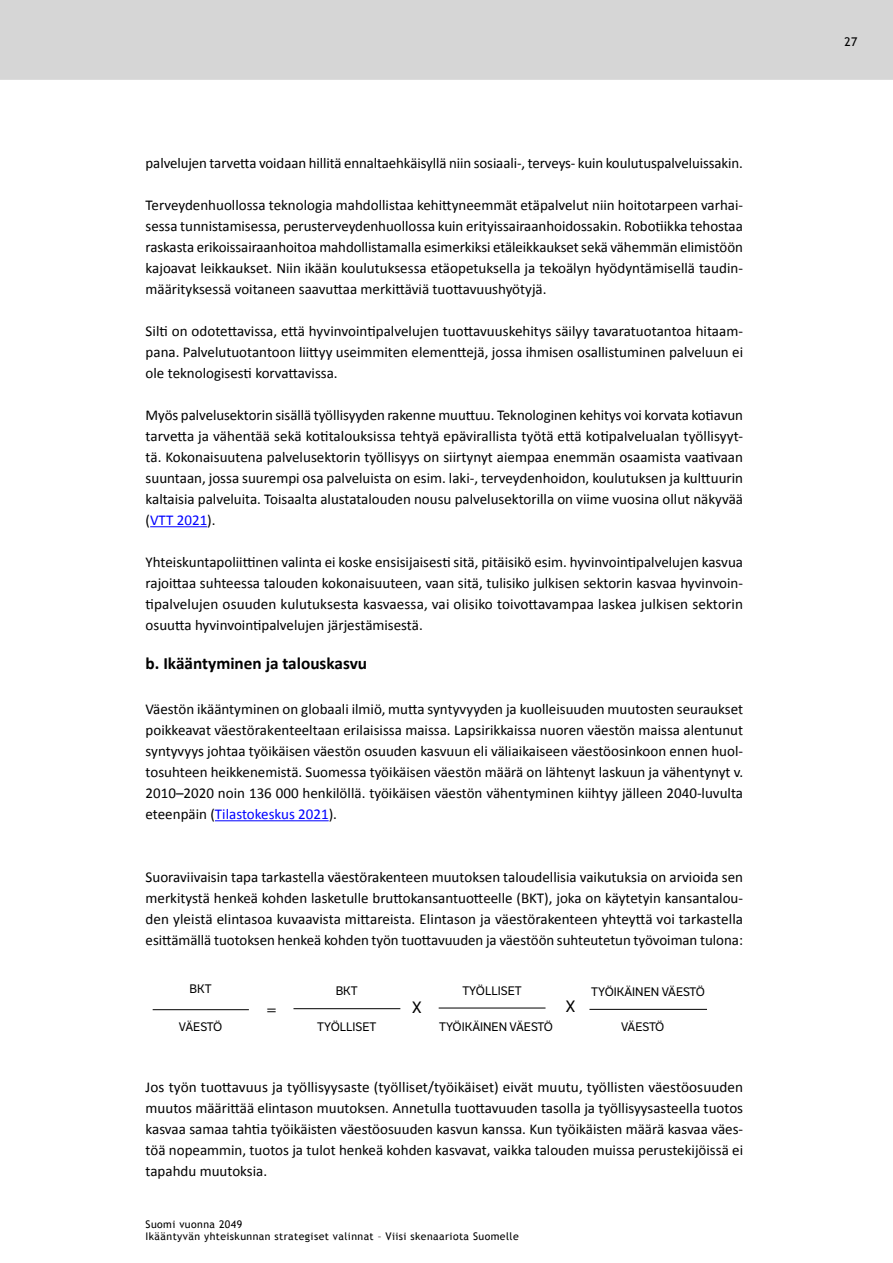
<style>
.page{position:relative;width:893px;height:1263px;background:#fff}
.page>*{position:absolute;margin:0;border:0;box-sizing:border-box;transform-origin:0 0}
.t1{font:700 17.25px "Calibri";color:#000}
.t2{font:16.05px "LFT Etica";color:#000}
.t3{font:15px/21px "Calibri";color:#000;text-align:justify}
.t4{font:12px "LFT Etica";color:#000}
.t5{font:12px "Trebuchet MS";color:#000}
.t6{font:10.5px/12px "Trebuchet MS";letter-spacing:.04em;color:#000}
.s1{color:#00f}
</style>
<div class="page">
<div style="left:0;top:0;width:893px;height:80px;background:#d6d6d6"></div>
<hr style="left:150px;top:526px;width:57px;height:1px;background:#00f">
<hr style="left:215px;top:820px;width:114px;height:1px;background:#00f">
<hr style="left:153px;top:1009px;width:96px;height:1px;background:#000">
<hr style="left:293px;top:1008px;width:107px;height:1px;background:#000">
<hr style="left:439px;top:1008px;width:106px;height:1px;background:#000">
<hr style="left:589px;top:1009px;width:118px;height:1px;background:#000">
<p class="t3" style="left:146px;top:152px;width:599px">palvelujen tarvetta voidaan hillitä ennaltaehkäisyllä niin sosiaali-, terveys- kuin koulutuspalveluissakin.</p>
<p class="t3" style="left:146px;top:194px;width:599px">Terveydenhuollossa teknologia mahdollistaa kehittyneemmät etäpalvelut niin hoitotarpeen varhai&shy;sessa tunnistamisessa, perusterveydenhuollossa kuin erityissairaanhoidossakin. Robotiikka tehostaa raskasta erikoissairaanhoitoa mahdollistamalla esimerkiksi etäleikkaukset sekä vähemmän elimistöön kajoavat leikkaukset. Niin ikään koulutuksessa etäopetuksella ja tekoälyn hyödyntämisellä taudin&shy;määrityksessä voitaneen saavuttaa merkittäviä tuottavuushyötyjä.</p>
<p class="t3" style="left:146px;top:320px;width:599px">Silti on odotettavissa, että hyvinvointipalvelujen tuottavuuskehitys säilyy tavaratuotantoa hitaam&shy;pana. Palvelutuotantoon liittyy useimmiten elementtejä, jossa ihmisen osallistuminen palveluun ei ole teknologisesti korvattavissa.</p>
<p class="t3" style="left:146px;top:404px;width:599px">Myös palvelusektorin sisällä työllisyyden rakenne muuttuu. Teknologinen kehitys voi korvata kotiavun tarvetta ja vähentää sekä kotitalouksissa tehtyä epävirallista työtä että kotipalvelualan työllisyyt&shy;tä. Kokonaisuutena palvelusektorin työllisyys on siirtynyt aiempaa enemmän osaamista vaativaan suuntaan, jossa suurempi osa palveluista on esim. laki-, terveydenhoidon, koulutuksen ja kulttuurin kaltaisia palveluita. Toisaalta alustatalouden nousu palvelusektorilla on viime vuosina ollut näkyvää (<span class="s1">VTT 2021</span>).</p>
<p class="t3" style="left:146px;top:551px;width:599px">Yhteiskuntapoliittinen valinta ei koske ensisijaisesti sitä, pitäisikö esim. hyvinvointipalvelujen kasvua rajoittaa suhteessa talouden kokonaisuuteen, vaan sitä, tulisiko julkisen sektorin kasvaa hyvinvoin&shy;tipalvelujen osuuden kulutuksesta kasvaessa, vai olisiko toivottavampaa laskea julkisen sektorin osuutta hyvinvointipalvelujen järjestämisestä.</p>
<p class="t1" style="left:146px;top:653px;width:223px">b. Ikääntyminen ja talouskasvu</p>
<p class="t3" style="left:146px;top:698px;width:599px">Väestön ikääntyminen on globaali ilmiö, mutta syntyvyyden ja kuolleisuuden muutosten seuraukset poikkeavat väestörakenteeltaan erilaisissa maissa. Lapsirikkaissa nuoren väestön maissa alentunut syntyvyys johtaa työikäisen väestön osuuden kasvuun eli väliaikaiseen väestöosinkoon ennen huol&shy;tosuhteen heikkenemistä. Suomessa työikäisen väestön määrä on lähtenyt laskuun ja vähentynyt v.<br>2010–2020 noin 136 000 henkilöllä. työikäisen väestön vähentyminen kiihtyy jälleen 2040-luvulta eteenpäin (<span class="s1">Tilastokeskus 2021</span>).</p>
<p class="t3" style="left:146px;top:866px;width:599px">Suoraviivaisin tapa tarkastella väestörakenteen muutoksen taloudellisia vaikutuksia on arvioida sen merkitystä henkeä kohden lasketulle bruttokansantuotteelle (BKT), joka on käytetyin kansantalou&shy;den yleistä elintasoa kuvaavista mittareista. Elintason ja väestörakenteen yhteyttä voi tarkastella esittämällä tuotoksen henkeä kohden työn tuottavuuden ja väestöön suhteutetun työvoiman tulona:</p>
<p class="t4" style="left:190px;top:982px;width:24px">BKT</p>
<p class="t4" style="left:336px;top:984px;width:24px">BKT</p>
<p class="t4" style="left:317px;top:1020px;width:61px">TYÖLLISET</p>
<p class="t4" style="left:462px;top:984px;width:61px">TYÖLLISET</p>
<p class="t4" style="left:439px;top:1019px;width:115px">TYÖIKÄINEN VÄESTÖ</p>
<p class="t4" style="left:591px;top:985px;width:115px">TYÖIKÄINEN VÄESTÖ</p>
<p class="t2" style="left:267px;top:1000px;width:11px">=</p>
<p class="t2" style="left:412px;top:998px;width:11px">X</p>
<p class="t2" style="left:566px;top:996px;width:11px">X</p>
<p class="t4" style="left:179px;top:1020px;width:45px">VÄESTÖ</p>
<p class="t4" style="left:621px;top:1020px;width:45px">VÄESTÖ</p>
<p class="t3" style="left:146px;top:1076px;width:599px">Jos työn tuottavuus ja työllisyysaste (työlliset/työikäiset) eivät muutu, työllisten väestöosuuden muutos määrittää elintason muutoksen. Annetulla tuottavuuden tasolla ja työllisyysasteella tuotos kasvaa samaa tahtia työikäisten väestöosuuden kasvun kanssa. Kun työikäisten määrä kasvaa väes&shy;töä nopeammin, tuotos ja tulot henkeä kohden kasvavat, vaikka talouden muissa perustekijöissä ei tapahdu muutoksia.</p>
<p class="t6" style="left:146px;top:1218px;width:375px">Suomi vuonna 2049<br>Ikääntyvän yhteiskunnan strategiset valinnat – Viisi skenaariota Suomelle</p>
<p class="t5" style="left:844px;top:34px;width:15px">27</p>
</div>
